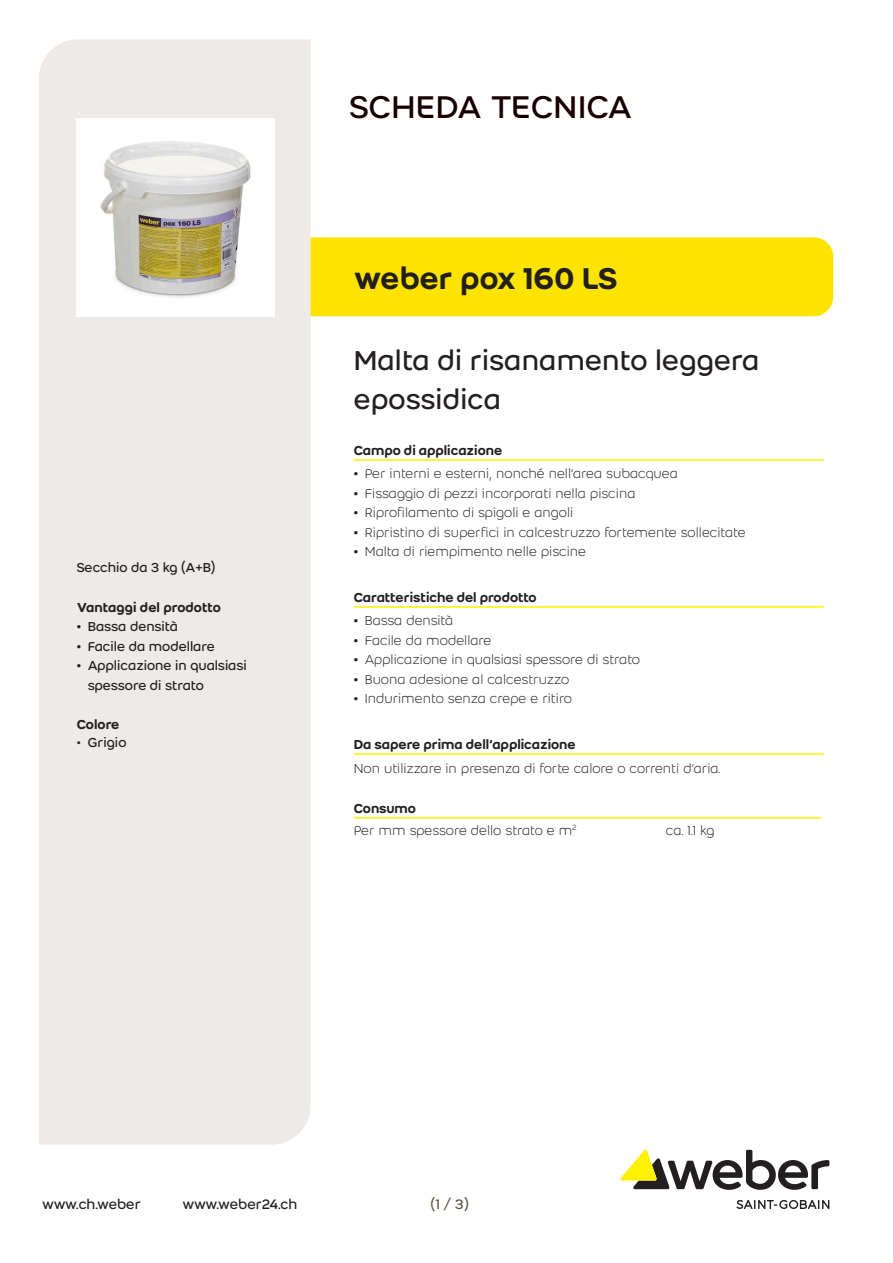
<style>
.page{position:relative;width:893px;height:1263px;background:#fff}
.page>*{position:absolute;margin:0;border:0;box-sizing:border-box;transform-origin:0 0}
.t1{font:34.5px "Weber";color:#190000}
.A-Product_Name{font:500 33px "Weber";letter-spacing:.005em;color:#231f20}
.A-Short_Discription{font:30px/39.8px "Weber";letter-spacing:.005em;color:#231f20}
.t2{font:15px "Weber";letter-spacing:-.015em;color:#231f20}
.t3{font:15px "Weber";color:#605845}
.Value{font:300 14.25px "Weber";color:#231f20}
.column_1{font:14.25px/19.5px "Weber";color:#231f20}
.Longname{font:500 14.25px "Weber";color:#231f20}
.column_1-2{font:300 14.25px "Weber";color:#231f20}
.Longname_side_brown{font:500 14.25px "Weber";letter-spacing:.005em;color:#231f20}
.column_2{font:300 14.25px "Weber";color:#231f20}
.longname{font:500 14.25px "Weber";letter-spacing:-.005em;color:#231f20}
.s1{font-weight:500}
</style>
<div class="page">
<svg style="left:736px;top:1200px;width:93px;height:9px"></svg>
<svg style="left:620px;top:1149px;width:209px;height:41px"></svg>
<div style="left:311px;top:237px;width:522px;height:79px;background:#fde300"></div>
<div style="left:39px;top:39px;width:272px;height:1105px;background:#edeae7"></div>
<img style="left:77px;top:119px;width:198px;height:198px">
<hr style="left:354px;top:459px;width:470px;height:2px;background:#fbf301">
<hr style="left:354px;top:606px;width:470px;height:2px;background:#fbf301">
<hr style="left:354px;top:753px;width:470px;height:2px;background:#fbf301">
<hr style="left:354px;top:817px;width:467px;height:1px;background:#fbf301">
<h1 class="t1" style="left:349px;top:82px;width:284px">SCHEDA TECNICA</h1>
<p class="column_1" style="left:77px;top:557px;width:140px">Secchio da 3 kg (A+B)</p>
<p class="Longname_side_brown" style="left:77px;top:596px;width:146px">Vantaggi del prodotto</p>
<p class="column_1" style="left:77px;top:616px;width:103px"><span class="s1">•</span> Bassa densità</p>
<p class="column_1" style="left:77px;top:636px;width:140px"><span class="s1">•</span> Facile da modellare</p>
<p class="column_1" style="left:88px;top:655px;width:161px;text-indent:-11px"><span class="s1">•</span> Applicazione in qualsiasi spessore di strato</p>
<p class="Longname_side_brown" style="left:77px;top:714px;width:44px">Colore</p>
<p class="column_1" style="left:77px;top:732px;width:51px">• Grigio</p>
<p class="A-Product_Name" style="left:354px;top:254px;width:265px">weber pox 160 LS</p>
<p class="A-Short_Discription" style="left:354px;top:340px;width:407px">Malta di risanamento leggera epossidica</p>
<p class="Longname" style="left:354px;top:440px;width:150px">Campo di applicazione</p>
<p class="Value" style="left:354px;top:464px;width:326px"><span class="s1">•</span> Per interni e esterni, nonché nell’area subacquea</p>
<p class="Value" style="left:354px;top:484px;width:283px"><span class="s1">•</span> Fissaggio di pezzi incorporati nella piscina</p>
<p class="Value" style="left:354px;top:503px;width:221px"><span class="s1">•</span> Riprofilamento di spigoli e angoli</p>
<p class="Value" style="left:354px;top:523px;width:393px"><span class="s1">•</span> Ripristino di superfici in calcestruzzo fortemente sollecitate</p>
<p class="Value" style="left:354px;top:542px;width:234px"><span class="s1">•</span> Malta di riempimento nelle piscine</p>
<p class="Longname" style="left:354px;top:587px;width:184px">Caratteristiche del prodotto</p>
<p class="Value" style="left:354px;top:611px;width:101px"><span class="s1">•</span> Bassa densità</p>
<p class="Value" style="left:354px;top:631px;width:139px"><span class="s1">•</span> Facile da modellare</p>
<p class="Value" style="left:354px;top:650px;width:288px"><span class="s1">•</span> Applicazione in qualsiasi spessore di strato</p>
<p class="Value" style="left:354px;top:670px;width:217px"><span class="s1">•</span> Buona adesione al calcestruzzo</p>
<p class="Value" style="left:354px;top:689px;width:220px"><span class="s1">•</span> Indurimento senza crepe e ritiro</p>
<p class="Longname" style="left:354px;top:734px;width:223px">Da sapere prima dell’applicazione</p>
<p class="Value" style="left:354px;top:758px;width:368px">Non utilizzare in presenza di forte calore o correnti d’aria.</p>
<p class="longname" style="left:354px;top:797px;width:64px">Consumo</p>
<p class="column_1-2" style="left:354px;top:821px;width:224px">Per mm spessore dello strato e m<sup>2</sup></p>
<p class="column_2" style="left:666px;top:821px;width:50px">ca. 1.1 kg</p>
<p class="t2" style="left:42px;top:1193px;width:100px">www.ch.weber</p>
<p class="t2" style="left:183px;top:1193px;width:116px">www.weber24.ch</p>
<p class="t3" style="left:431px;top:1193px;width:40px">(1 / 3)</p>
</div>
